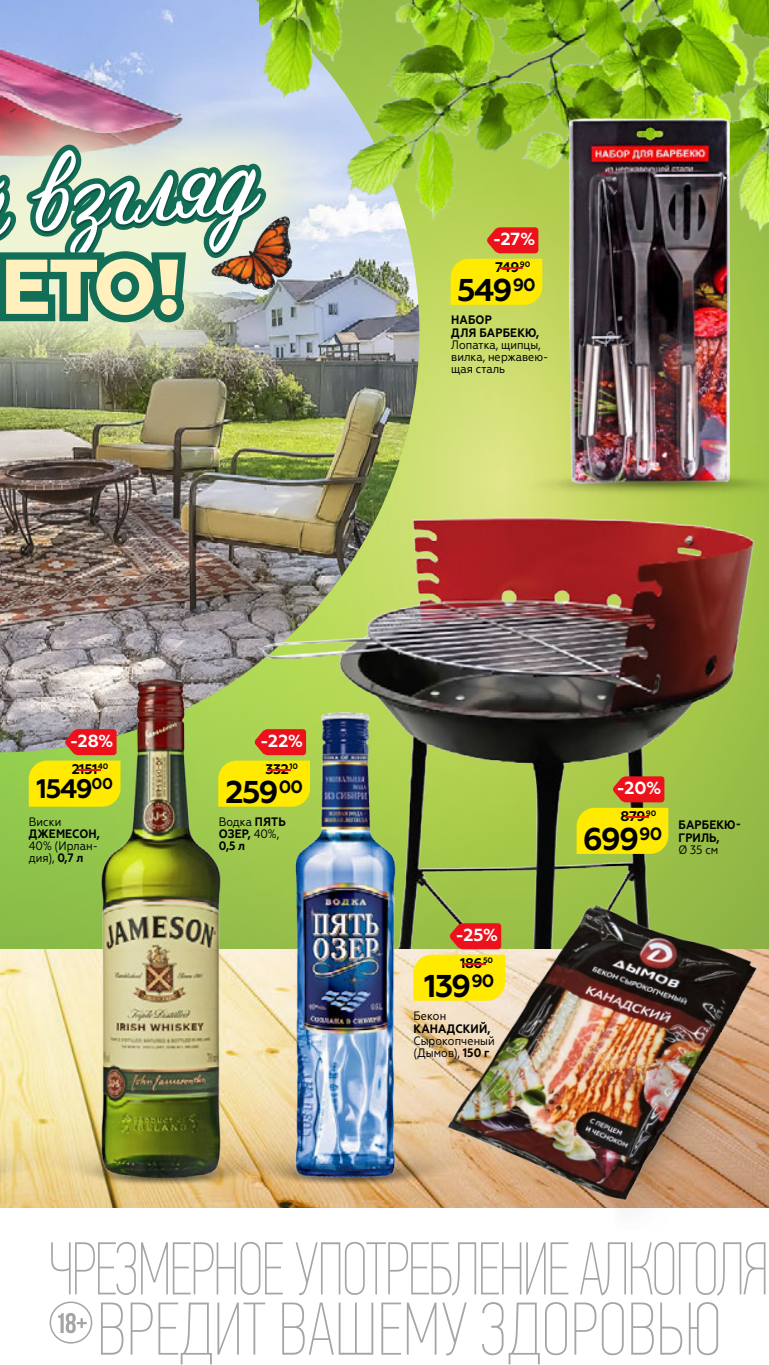
<style>
.page{position:relative;width:769px;height:1365px;background:#fff}
.page>*{position:absolute;margin:0;border:0;box-sizing:border-box;transform-origin:0 0}
.t1{font:700 31.5px "Geometria";letter-spacing:-.06em;color:#000}
.t2{font:700 26.78px "Geometria";color:#000}
.t3{font:700 17.5px "Geometria";color:#fff}
.t4{font:700 14px "Geometria";letter-spacing:-.03em;color:#000}
.t5{font:700 14px "Geometria";color:#ed111c;scale:5.5 1}
.t6{font:12.25px/12.2px "Geometria Narrow";color:#000}
.t7{font:700 12.25px/12.2px "Geometria Narrow";letter-spacing:.01em;color:#000}
.t8{font:700 7.88px "Geometria";letter-spacing:-.03em;color:#000}
.s1{font-weight:700}
.s2{font-weight:400}
</style>
<div class="page">
<svg style="left:0;top:287px;width:552px;height:661px;background:#b3d260"></svg>
<img style="left:0;top:0;width:419px;height:752px">
<img style="left:0;top:64px;width:347px;height:341px">
<svg style="left:0;top:145px;width:266px;height:177px;background:#a5c1aa"></svg>
<img style="left:210px;top:216px;width:83px;height:74px">
<img style="left:260px;top:500px;width:509px;height:448px">
<img style="left:0;top:948px;width:435px;height:258px">
<img style="left:260px;top:0;width:509px;height:287px">
<img style="left:57px;top:1127px;width:139px;height:58px">
<img style="left:97px;top:679px;width:133px;height:498px">
<img style="left:435px;top:888px;width:334px;height:320px">
<img style="left:0;top:1126px;width:57px;height:62px">
<img style="left:196px;top:1124px;width:290px;height:62px">
<img style="left:285px;top:706px;width:120px;height:477px">
<img style="left:552px;top:101px;width:191px;height:343px">
<img style="left:504px;top:444px;width:265px;height:67px">
<svg style="left:29px;top:729px;width:92px;height:77px;background:#e0b622"></svg>
<svg style="left:413px;top:923px;width:92px;height:77px;background:#e9bc24"></svg>
<svg style="left:577px;top:776px;width:91px;height:77px;background:#e3b917"></svg>
<svg style="left:218px;top:729px;width:92px;height:77px;background:#e5be1a"></svg>
<svg style="left:487px;top:227px;width:51px;height:26px"></svg>
<div style="left:451px;top:259px;width:91px;height:46px;background:#ffea00"></div>
<svg style="left:101px;top:1302px;width:617px;height:62px"></svg>
<svg style="left:51px;top:1242px;width:714px;height:53px"></svg>
<div style="left:50px;top:1301px;width:42px;height:42px;border:1px solid #c3c2c2;border-radius:50%"></div>
<svg style="left:58px;top:1313px;width:29px;height:19px"></svg>
<h3 class="t3" style="left:493px;top:229px;width:44px">-27%</h3>
<h1 class="t1" style="left:457px;top:271px;width:80px">549<sup>90</sup></h1>
<p class="t8" style="left:520px;top:260px;width:12px">90</p>
<p class="t4" style="left:495px;top:259px;width:26px">749</p>
<p class="t5" style="left:492px;top:259px;width:9px">-</p>
<p class="t7" style="left:451px;top:314px;width:89px">НАБОР<br>ДЛЯ БАРБЕКЮ,</p>
<p class="t6" style="left:451px;top:338px;width:99px">Лопатка, щипцы, вилка, нержавею&shy;щая сталь</p>
<h3 class="t3" style="left:70px;top:730px;width:45px">-28%</h3>
<h2 class="t2" style="left:36px;top:772px;width:78px">1549<sup>00</sup></h2>
<p class="t8" style="left:98px;top:761px;width:12px">40</p>
<p class="t4" style="left:72px;top:760px;width:27px">2151</p>
<p class="t5" style="left:70px;top:760px;width:9px">-</p>
<h3 class="t3" style="left:260px;top:730px;width:44px">-22%</h3>
<h1 class="t1" style="left:225px;top:773px;width:79px">259<sup>00</sup></h1>
<p class="t8" style="left:289px;top:761px;width:10px">10</p>
<p class="t4" style="left:266px;top:760px;width:25px">332</p>
<p class="t5" style="left:259px;top:760px;width:9px">-</p>
<p class="t6" style="left:29px;top:815px;width:34px">Виски</p>
<p class="t7" style="left:29px;top:827px;width:73px">ДЖЕМЕСОН,</p>
<p class="t6" style="left:29px;top:839px;width:71px">40% (Ирлан&shy;дия), <span class="s1">0,7 л</span></p>
<p class="t7" style="left:219px;top:815px;width:68px"><span class="s2">Водка</span> ПЯТЬ<br>ОЗЕР, <span class="s2">40%,<br></span>0,5 л</p>
<h3 class="t3" style="left:617px;top:777px;width:46px">-20%</h3>
<h1 class="t1" style="left:583px;top:820px;width:81px">699<sup>90</sup></h1>
<p class="t8" style="left:646px;top:809px;width:12px">90</p>
<p class="t4" style="left:620px;top:807px;width:26px">879</p>
<p class="t5" style="left:618px;top:807px;width:9px">-</p>
<p class="t7" style="left:678px;top:819px;width:64px">БАРБЕКЮ-<br>ГРИЛЬ,</p>
<p class="t6" style="left:678px;top:843px;width:41px">Ø 35 см</p>
<h3 class="t3" style="left:455px;top:924px;width:44px">-25%</h3>
<h1 class="t1" style="left:424px;top:967px;width:72px">139<sup>90</sup></h1>
<p class="t8" style="left:483px;top:955px;width:11px">50</p>
<p class="t4" style="left:460px;top:954px;width:24px">186</p>
<p class="t5" style="left:454px;top:954px;width:9px">-</p>
<p class="t6" style="left:413px;top:1009px;width:34px">Бекон</p>
<p class="t7" style="left:413px;top:1022px;width:78px">КАНАДСКИЙ,</p>
<p class="t6" style="left:413px;top:1034px;width:83px">Сырокопченый (Дымов), <span class="s1">150 г</span></p>
</div>
